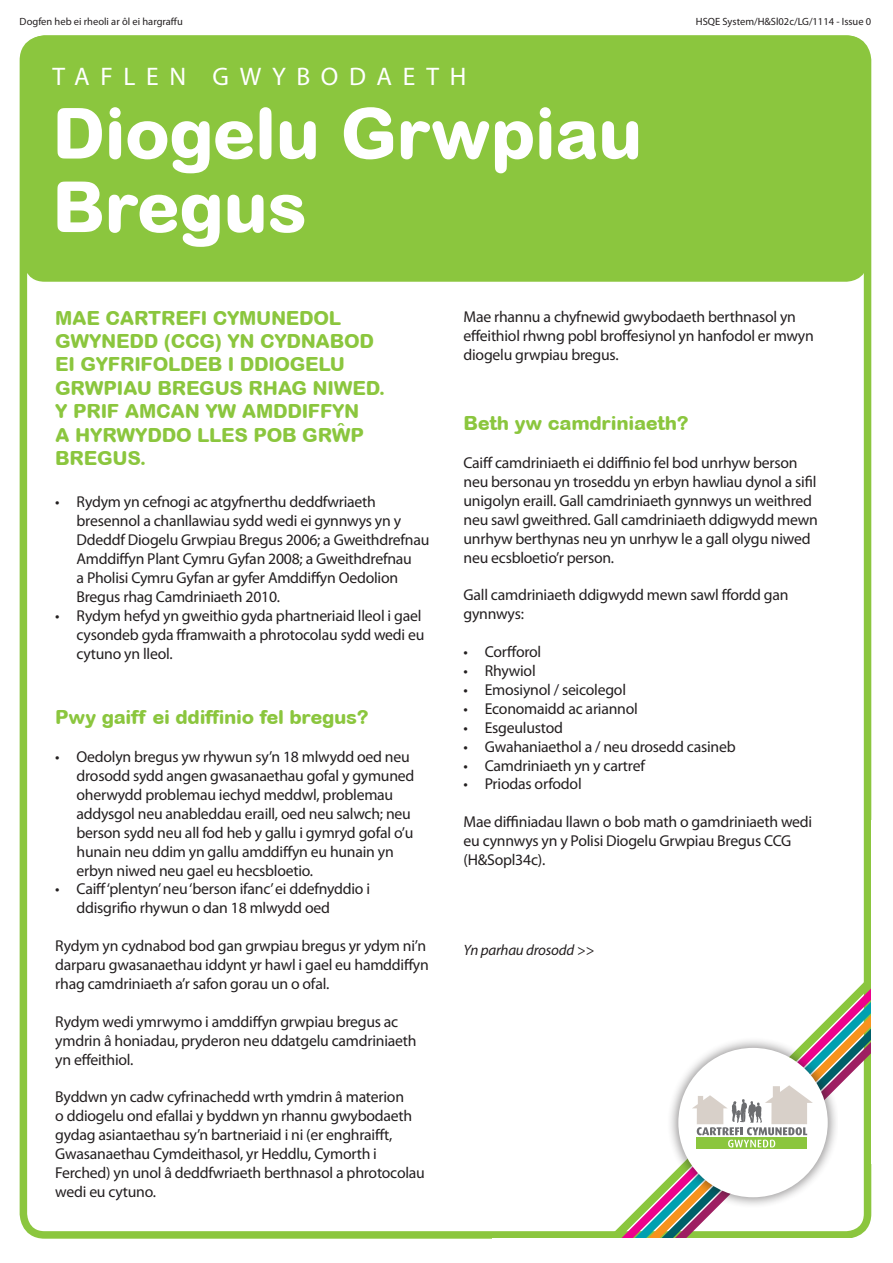
<style>
.page{position:relative;width:893px;height:1263px;background:#fff}
.page>*{position:absolute;margin:0;border:0;box-sizing:border-box;transform-origin:0 0}
.t1{font:800 70.5px/73.5px "Arial Rounded MT";letter-spacing:-.01em;color:#fff}
.t2{font:25.5px "Myriad Pro";letter-spacing:.42em;color:#fff}
.t3{font:800 19.5px/23.4px "Arial Rounded MT";letter-spacing:-.015em;color:#8bc63e}
.t4{font:15.75px/18.9px "Myriad Pro";letter-spacing:-.015em;color:#231f20}
.t5{font:italic 15px "Myriad Pro";letter-spacing:-.015em;color:#231f20}
.t6{font:10.5px "Myriad Pro";color:#231f20}
</style>
<div class="page">
<div style="left:23px;top:35px;width:844px;height:247px;background:#8bc63e;border-radius:21px"></div>
<div style="left:20px;top:35px;width:851px;height:1204px;border:8px solid #8bc63e;border-radius:21px"></div>
<svg style="left:533px;top:951px;width:339px;height:288px"></svg>
<div style="left:665px;top:1034px;width:173px;height:173px;background:#231f20;opacity:.45"></div>
<div style="left:678px;top:1048px;width:150px;height:149px;background:#fff;border-radius:50%"></div>
<svg style="left:696px;top:1147px;width:111px;height:2px"></svg>
<svg style="left:692px;top:1085px;width:121px;height:62px"></svg>
<div style="left:871px;top:821px;width:22px;height:343px;background:#fff"></div>
<p class="t6" style="left:20px;top:15px;width:165px">Dogfen heb ei rheoli ar ôl ei hargraffu</p>
<p class="t6" style="left:696px;top:15px;width:177px">HSQE System/H&amp;Sl02c/LG/1114 - Issue 0</p>
<p class="t2" style="left:53px;top:61px;width:415px">TAFLEN GWYBODAETH</p>
<p class="t1" style="left:52px;top:96px;width:592px">Diogelu Grwpiau<br>Bregus</p>
<p class="t3" style="left:55px;top:306px;width:331px">MAE CARTREFI CYMUNEDOL<br>GWYNEDD (CCG) YN CYDNABOD<br>EI GYFRIFOLDEB I DDIOGELU<br>GRWPIAU BREGUS RHAG NIWED.<br>Y PRIF AMCAN YW AMDDIFFYN<br>A HYRWYDDO LLES POB GR WP</p>
<p class="t3" style="left:338px;top:418px;width:8px">ˆ</p>
<p class="t3" style="left:55px;top:446px;width:92px">BREGUS.</p>
<p class="t4" style="left:77px;top:492px;width:354px;text-indent:-21px">• Rydym yn cefnogi ac atgyfnerthu deddfwriaeth bresennol a chanllawiau sydd wedi ei gynnwys yn y Ddeddf Diogelu Grwpiau Bregus 2006; a Gweithdrefnau Amddiffyn Plant Cymru Gyfan 2008; a Gweithdrefnau<br>a Pholisi Cymru Gyfan ar gyfer Amddiffyn Oedolion Bregus rhag Camdriniaeth 2010.</p>
<p class="t4" style="left:77px;top:606px;width:349px;text-indent:-21px">• Rydym hefyd yn gweithio gyda phartneriaid lleol i gael cysondeb gyda fframwaith a phrotocolau sydd wedi eu cytuno yn lleol.</p>
<p class="t3" style="left:55px;top:705px;width:315px">Pwy gaiff ei ddiffinio fel bregus?</p>
<p class="t4" style="left:77px;top:747px;width:339px;text-indent:-21px">• Oedolyn bregus yw rhywun sy’n 18 mlwydd oed neu drosodd sydd angen gwasanaethau gofal y gymuned oherwydd problemau iechyd meddwl, problemau addysgol neu anableddau eraill, oed neu salwch; neu berson sydd neu all fod heb y gallu i gymryd gofal o’u hunain neu ddim yn gallu amddiffyn eu hunain yn erbyn niwed neu gael eu hecsbloetio.</p>
<p class="t4" style="left:77px;top:879px;width:295px;text-indent:-21px">• Caiff‘plentyn’neu‘berson ifanc’ei ddefnyddio i ddisgrifio rhywun o dan 18 mlwydd oed</p>
<p class="t4" style="left:55px;top:936px;width:375px">Rydym yn cydnabod bod gan grwpiau bregus yr ydym ni’n darparu gwasanaethau iddynt yr hawl i gael eu hamddiffyn rhag camdriniaeth a’r safon gorau un o ofal.</p>
<p class="t4" style="left:55px;top:1012px;width:363px">Rydym wedi ymrwymo i amddiffyn grwpiau bregus ac ymdrin â honiadau, pryderon neu ddatgelu camdriniaeth yn effeithiol.</p>
<p class="t4" style="left:55px;top:1087px;width:371px">Byddwn yn cadw cyfrinachedd wrth ymdrin â materion<br>o ddiogelu ond efallai y byddwn yn rhannu gwybodaeth gydag asiantaethau sy’n bartneriaid i ni (er enghraifft, Gwasanaethau Cymdeithasol, yr Heddlu, Cymorth i Ferched) yn unol â deddfwriaeth berthnasol a phrotocolau wedi eu cytuno.</p>
<p class="t4" style="left:463px;top:307px;width:352px">Mae rhannu a chyfnewid gwybodaeth berthnasol yn effeithiol rhwng pobl broffesiynol yn hanfodol er mwyn diogelu grwpiau bregus.</p>
<p class="t3" style="left:463px;top:411px;width:227px">Beth yw camdriniaeth?</p>
<p class="t4" style="left:463px;top:453px;width:356px">Caiff camdriniaeth ei ddiffinio fel bod unrhyw berson neu bersonau yn troseddu yn erbyn hawliau dynol a sifil unigolyn eraill. Gall camdriniaeth gynnwys un weithred neu sawl gweithred. Gall camdriniaeth ddigwydd mewn unrhyw berthynas neu yn unrhyw le a gall olygu niwed neu ecsbloetio’r person.</p>
<p class="t4" style="left:463px;top:585px;width:327px">Gall camdriniaeth ddigwydd mewn sawl ffordd gan gynnwys:</p>
<p class="t4" style="left:463px;top:642px;width:79px">• Corfforol</p>
<p class="t4" style="left:463px;top:661px;width:74px">• Rhywiol</p>
<p class="t4" style="left:463px;top:680px;width:164px">• Emosiynol / seicolegol</p>
<p class="t4" style="left:463px;top:699px;width:176px">• Economaidd ac ariannol</p>
<p class="t4" style="left:463px;top:718px;width:101px">• Esgeulustod</p>
<p class="t4" style="left:463px;top:737px;width:274px">• Gwahaniaethol a / neu drosedd casineb</p>
<p class="t4" style="left:463px;top:755px;width:183px">• Camdriniaeth yn y cartref</p>
<p class="t4" style="left:463px;top:774px;width:120px">• Priodas orfodol</p>
<p class="t4" style="left:463px;top:812px;width:350px">Mae diffiniadau llawn o bob math o gamdriniaeth wedi eu cynnwys yn y Polisi Diogelu Grwpiau Bregus CCG (H&amp;Sopl34c).</p>
<p class="t5" style="left:463px;top:941px;width:132px">Yn parhau drosodd &gt;&gt;</p>
</div>
